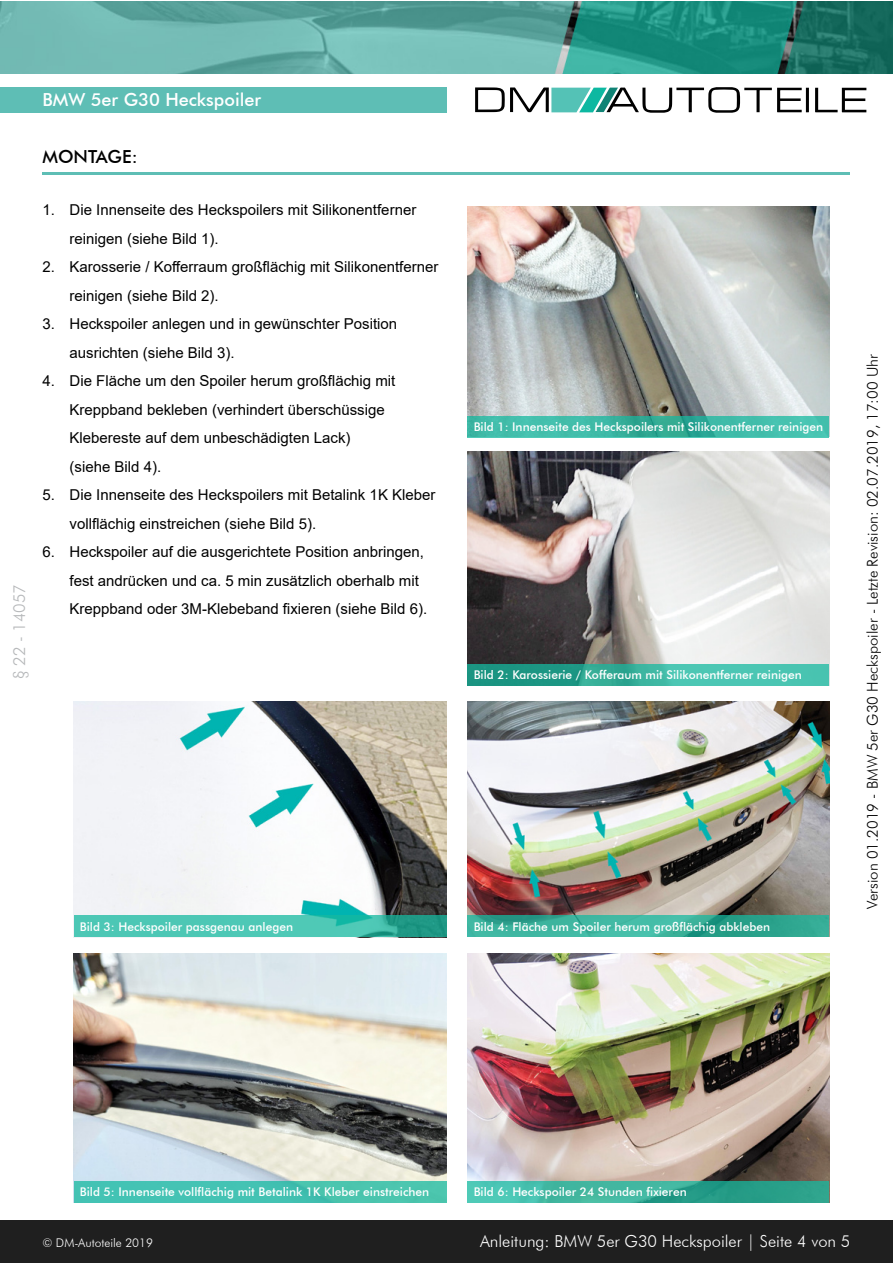
<style>
.page{position:relative;width:893px;height:1263px;background:#fff}
.page>*{position:absolute;margin:0;border:0;box-sizing:border-box;transform-origin:0 0}
.t1{font:500 18px "Futura BT";color:#fff}
.t2{font:500 18px "Futura BT";color:#000}
.t3{font:300 16.5px "Futura BT";color:#fff}
.t4{font:300 16.5px "Futura BT";color:#b6b8ba}
.t5{font:15px/28.5px "Arial";color:#000}
.t6{font:300 15px "Futura BT";color:#000}
.t7{font:500 12px "Futura BT";color:#fff}
.t8{font:300 12px "Futura BT";color:#fff}
</style>
<div class="page">
<div style="left:0;top:87px;width:446px;height:26px;background:#5ebeb5"></div>
<div style="left:0;top:1220px;width:893px;height:43px;background:#1f1f1f"></div>
<svg style="left:475px;top:87px;width:391px;height:26px"></svg>
<hr style="left:43px;top:172px;width:807px;height:2px;background:#5ebeb5">
<img style="left:468px;top:206px;width:361px;height:210px">
<svg style="left:468px;top:416px;width:361px;height:21px;background:#3cb8a4"></svg>
<img style="left:468px;top:452px;width:361px;height:212px">
<svg style="left:468px;top:664px;width:361px;height:21px;background:#37b09d"></svg>
<img style="left:0;top:1px;width:892px;height:72px">
<img style="left:74px;top:701px;width:372px;height:214px">
<svg style="left:74px;top:915px;width:372px;height:22px;background:#43bfac"></svg>
<img style="left:468px;top:701px;width:361px;height:214px">
<svg style="left:468px;top:915px;width:361px;height:22px;background:#36ad98"></svg>
<img style="left:468px;top:953px;width:361px;height:228px">
<svg style="left:468px;top:1181px;width:361px;height:21px;background:#38ae99"></svg>
<img style="left:74px;top:953px;width:372px;height:228px">
<div style="left:74px;top:1181px;width:372px;height:21px;background:#44c3b3"></div>
<p class="t1" style="left:43px;top:89px;width:220px">BMW 5er G30 Heckspoiler</p>
<p class="t2" style="left:43px;top:145px;width:97px">MONTAGE:</p>
<p class="t4" style="left:9px;top:679px;width:96px;rotate:-90deg">§ 22 - 14057</p>
<p class="t5" style="left:70px;top:195px;width:348px;text-indent:-27px">1. Die Innenseite des Heckspoilers mit Silikonentferner reinigen (siehe Bild 1).</p>
<p class="t5" style="left:70px;top:252px;width:370px;text-indent:-27px">2. Karosserie / Kofferraum großflächig mit Silikonentferner reinigen (siehe Bild 2).</p>
<p class="t5" style="left:70px;top:309px;width:329px;text-indent:-27px">3. Heckspoiler anlegen und in gewünschter Position ausrichten (siehe Bild 3).</p>
<p class="t5" style="left:70px;top:366px;width:327px;text-indent:-27px">4. Die Fläche um den Spoiler herum großflächig mit Kreppband bekleben (verhindert überschüssige Klebereste auf dem unbeschädigten Lack)<br>(siehe Bild 4).</p>
<p class="t5" style="left:70px;top:480px;width:367px;text-indent:-27px">5. Die Innenseite des Heckspoilers mit Betalink 1K Kleber vollflächig einstreichen (siehe Bild 5).</p>
<p class="t5" style="left:70px;top:537px;width:359px;text-indent:-27px">6. Heckspoiler auf die ausgerichtete Position anbringen, fest andrücken und ca. 5 min zusätzlich oberhalb mit<br>Kreppband oder 3M-Klebeband fixieren (siehe Bild 6).</p>
<p class="t7" style="left:474px;top:419px;width:351px">Bild 1: Innenseite des Heckspoilers mit Silikonentferner reinigen</p>
<p class="t7" style="left:474px;top:667px;width:330px">Bild 2: Karossierie / Kofferaum mit Silikonentferner reinigen</p>
<p class="t7" style="left:80px;top:919px;width:215px">Bild 3: Heckspoiler passgenau anlegen</p>
<p class="t7" style="left:474px;top:919px;width:298px">Bild 4: Fläche um Spoiler herum großflächig abkleben</p>
<p class="t6" style="left:863px;top:909px;width:556px;rotate:-90deg">Version 01.2019 - BMW 5er G30 Heckspoiler - Letzte Revision: 02.07.2019, 17:00 Uhr</p>
<p class="t7" style="left:80px;top:1184px;width:351px">Bild 5: Innenseite vollflächig mit Betalink 1K Kleber einstreichen</p>
<p class="t7" style="left:474px;top:1184px;width:215px">Bild 6: Heckspoiler 24 Stunden fixieren</p>
<p class="t8" style="left:43px;top:1235px;width:112px">© DM-Autoteile 2019</p>
<p class="t3" style="left:480px;top:1231px;width:372px">Anleitung: BMW 5er G30 Heckspoiler | Seite 4 von 5</p>
</div>
